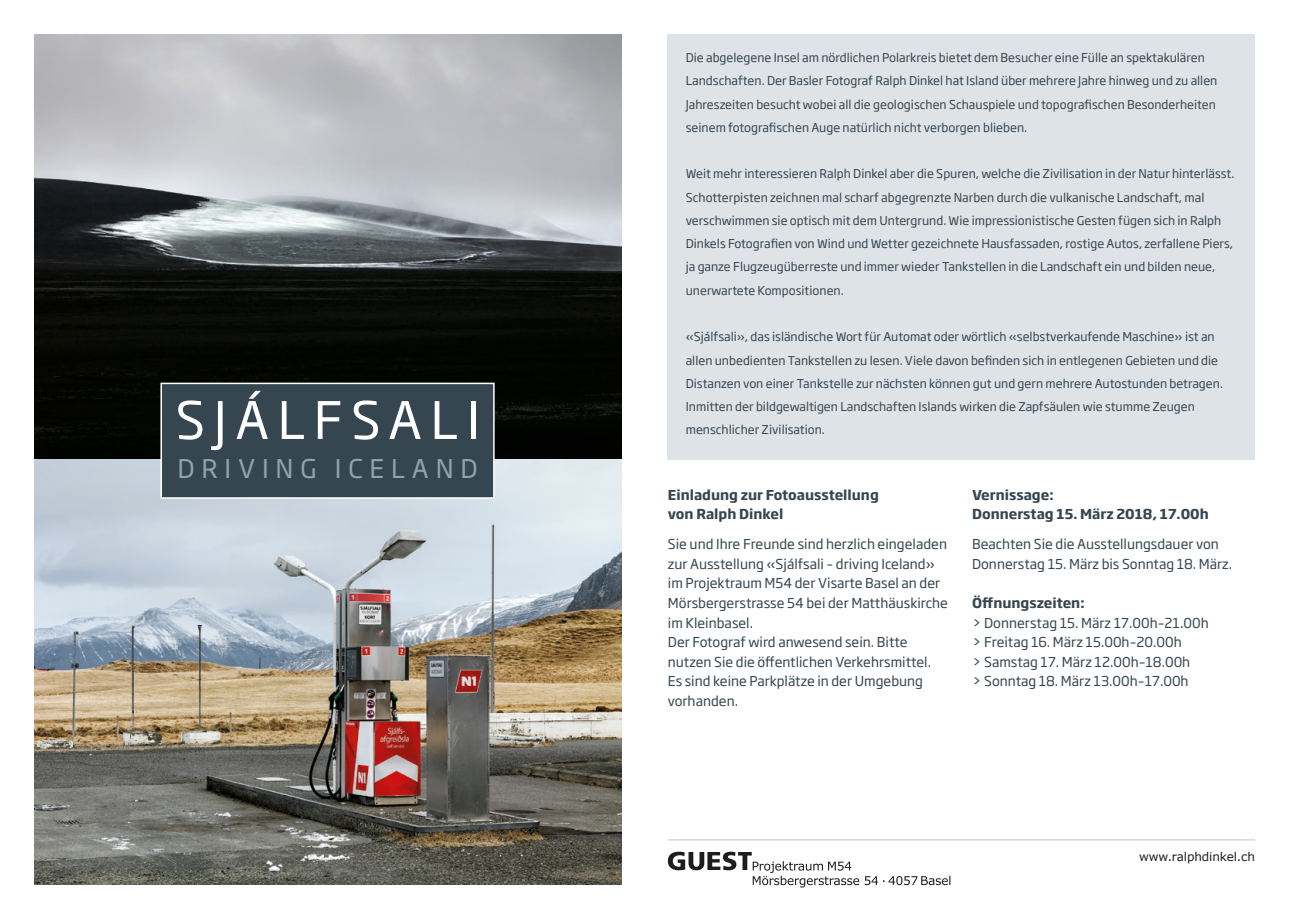
<style>
.page{position:relative;width:1289px;height:919px;background:#fff}
.page>*{position:absolute;margin:0;border:0;box-sizing:border-box;transform-origin:0 0}
.t1{font:51px "Soho Gothic Std";letter-spacing:.165em;color:#fff}
.t2{font:25.5px "Soho Gothic Std";letter-spacing:.27em;color:#94a2ae}
.t3{font:13.5px/19.5px "Soho Gothic Std";color:#364651}
.t4{font:700 13.5px/19.5px "Soho Gothic Std";color:#364651}
.t5{font:12px/23.2px "Soho Gothic Std";color:#364651}
.t6{font:12px "Verdana";letter-spacing:-.01em;color:#1d1d1b}
</style>
<div class="page">
<img style="left:34px;top:34px;width:587px;height:850px">
<div style="left:160px;top:382px;width:334px;height:116px;background:#364651;border:2px solid #fff"></div>
<div style="left:668px;top:34px;width:586px;height:425px;background:#dee3e8"></div>
<svg style="left:668px;top:851px;width:282px;height:36px"></svg>
<hr style="left:668px;top:839px;width:586px;height:1px;background:#d3dae0">
<h1 class="t1" style="left:175px;top:388px;width:306px">SJÁLFSALI</h1>
<h2 class="t2" style="left:177px;top:453px;width:302px">DRIVING ICELAND</h2>
<p class="t5" style="left:685px;top:46px;width:533px">Die abgelegene Insel am nördlichen Polarkreis bietet dem Besucher eine Fülle an spektakulären Landschaften. Der Basler Fotograf Ralph Dinkel hat Island über mehrere Jahre hinweg und zu allen Jahreszeiten besucht wobei all die geologischen Schauspiele und topografischen Besonderheiten seinem fotografischen Auge natürlich nicht verborgen blieben.</p>
<p class="t5" style="left:685px;top:163px;width:550px">Weit mehr interessieren Ralph Dinkel aber die Spuren, welche die Zivilisation in der Natur hinterlässt.<br>Schotterpisten zeichnen mal scharf abgegrenzte Narben durch die vulkanische Landschaft, mal verschwimmen sie optisch mit dem Untergrund. Wie impressionistische Gesten fügen sich in Ralph Dinkels Fotografien von Wind und Wetter gezeichnete Hausfassaden, rostige Autos, zerfallene Piers, ja ganze Flugzeugüberreste und immer wieder Tankstellen in die Landschaft ein und bilden neue, unerwartete Kompositionen.</p>
<p class="t5" style="left:685px;top:325px;width:539px">«Sjálfsali», das isländische Wort für Automat oder wörtlich «selbstverkaufende Maschine» ist an allen unbedienten Tankstellen zu lesen. Viele davon befinden sich in entlegenen Gebieten und die Distanzen von einer Tankstelle zur nächsten können gut und gern mehrere Autostunden betragen.<br>Inmitten der bildgewaltigen Landschaften Islands wirken die Zapfsäulen wie stumme Zeugen menschlicher Zivilisation.</p>
<p class="t4" style="left:668px;top:485px;width:212px">Einladung zur Fotoausstellung von Ralph Dinkel</p>
<p class="t3" style="left:668px;top:535px;width:282px">Sie und Ihre Freunde sind herzlich eingeladen zur Ausstellung «Sjálfsali – driving Iceland» im Projektraum M54 der Visarte Basel an der Mörsbergerstrasse 54 bei der Matthäuskirche im Kleinbasel.<br>Der Fotograf wird anwesend sein. Bitte nutzen Sie die öffentlichen Verkehrsmittel.<br>Es sind keine Parkplätze in der Umgebung vorhanden.</p>
<p class="t4" style="left:972px;top:485px;width:238px">Vernissage:<br>Donnerstag 15. März 2018, 17.00h</p>
<p class="t3" style="left:972px;top:535px;width:262px">Beachten Sie die Ausstellungsdauer von<br>Donnerstag 15. März bis Sonntag 18. März.</p>
<p class="t4" style="left:972px;top:593px;width:114px">Öffnungszeiten:</p>
<p class="t3" style="left:972px;top:613px;width:238px">&gt; Donnerstag 15. März 17.00h–21.00h &gt; Freitag 16. März 15.00h–20.00h<br>&gt; Samstag 17. März 12.00h–18.00h<br>&gt; Sonntag 18. März 13.00h–17.00h</p>
<p class="t6" style="left:1138px;top:848px;width:117px">www.ralphdinkel.ch</p>
</div>
